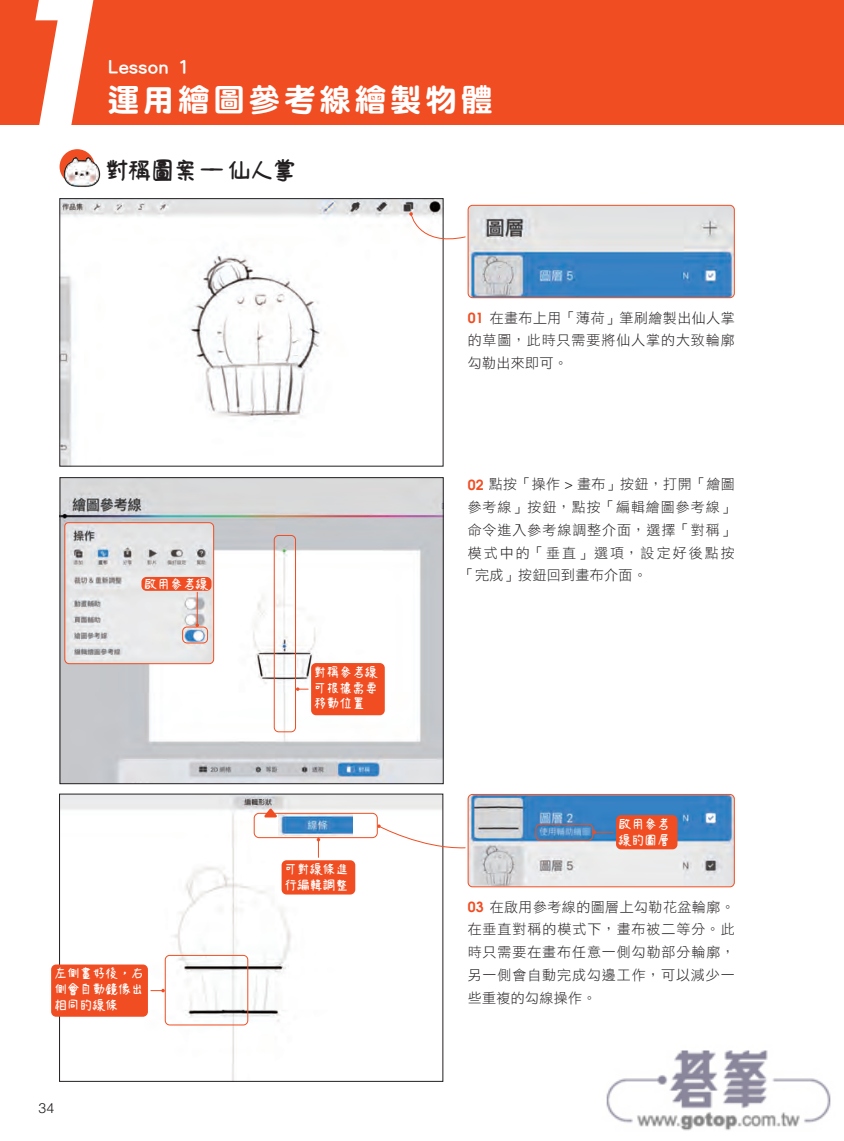
<style>
.page{position:relative;width:844px;height:1141px;background:#fff}
.page>*{position:absolute;margin:0;border:0;box-sizing:border-box;transform-origin:0 0}
.t1{font:italic 600 241.85px "Avant Garde";color:#fff}
.t2{font:31.5px "DF Yuan Std W9";letter-spacing:.12em;color:#fff}
.t3{font:700 22.75px "Jason Handwriting 1";color:#231f20}
.t4{font:17.5px "FZLANTY CUJW GB1 0";letter-spacing:.02em;color:#fff}
.t5{font:14px/22.8px "DF Hei Std W3";letter-spacing:.065em;color:#231f20;text-align:justify}
.t6{font:14px "DF Hei Std W3";letter-spacing:.025em;color:#231f20}
.t7{font:14px "DF Hei Std W3";letter-spacing:.145em;color:#231f20}
.t8{font:300 14px "Helvetica LT Std";color:#231f20}
.t9{font:600 13.12px/15.8px "Jason Handwriting 2";letter-spacing:-.025em;color:#fff;text-align:justify}
.s1{font-family:"Avant Garde";font-weight:600;color:#f04d22}
.s2{font-family:"Helvetica LT Std";font-weight:300}
</style>
<div class="page">
<div style="left:0;top:0;width:843px;height:124px;background:#f04d22"></div>
<img style="left:62px;top:201px;width:379px;height:263px">
<img style="left:62px;top:480px;width:379px;height:302px">
<img style="left:61px;top:796px;width:380px;height:283px">
<div style="left:60px;top:149px;width:35px;height:35px;background:#f04d22;border-radius:50%"></div>
<img style="left:63px;top:154px;width:38px;height:33px">
<img style="left:469px;top:205px;width:265px;height:93px">
<div style="left:467px;top:205px;width:267px;height:93px;border:1px solid #f04d22;border-radius:4px"></div>
<img style="left:469px;top:794px;width:265px;height:93px">
<div style="left:467px;top:794px;width:267px;height:93px;border:1px solid #f04d22;border-radius:4px"></div>
<svg style="left:409px;top:212px;width:57px;height:35px"></svg>
<svg style="left:296px;top:687px;width:12px;height:4px"></svg>
<svg style="left:151px;top:989px;width:14px;height:3px"></svg>
<svg style="left:593px;top:830px;width:20px;height:4px"></svg>
<div style="left:165px;top:955px;width:83px;height:70px;border:1px solid #f04d22;border-radius:4px"></div>
<div style="left:535px;top:824px;width:58px;height:17px;border:1px solid #f04d22;border-radius:4px"></div>
<div style="left:274px;top:535px;width:22px;height:197px;border:1px solid #f04d22;border-radius:4px"></div>
<svg style="left:64px;top:522px;width:150px;height:143px;background:#dcd7d7"></svg>
<svg style="left:316px;top:838px;width:4px;height:19px"></svg>
<div style="left:51px;top:964px;width:97px;height:53px;background:#f04d22;border-radius:5px"></div>
<svg style="left:264px;top:808px;width:13px;height:9px"></svg>
<img style="left:279px;top:815px;width:73px;height:21px">
<div style="left:254px;top:813px;width:123px;height:25px;border:1px solid #f04d22;border-radius:5px"></div>
<svg style="left:377px;top:824px;width:89px;height:25px"></svg>
<div style="left:311px;top:663px;width:73px;height:52px;background:#f04d22;border-radius:5px"></div>
<div style="left:281px;top:860px;width:74px;height:35px;background:#f04d22;border-radius:5px"></div>
<div style="left:616px;top:815px;width:61px;height:34px;background:#f04d22;border-radius:5px"></div>
<div style="left:141px;top:577px;width:70px;height:14px;background:#f04d22;border-radius:5px"></div>
<img style="left:606px;top:1050px;width:225px;height:81px">
<h1 class="t1" style="left:-24px;top:-81px;width:193px">1</h1>
<p class="t4" style="left:108px;top:58px;width:83px">Lesson 1</p>
<h2 class="t2" style="left:108px;top:82px;width:386px">運用繪圖參考線繪製物體</h2>
<h3 class="t3" style="left:105px;top:158px;width:192px">對稱圖案——仙人掌</h3>
<p class="t9" style="left:144px;top:576px;width:66px">啟用參考線</p>
<p class="t9" style="left:313px;top:664px;width:66px">對稱參考線可根據需要移動位置</p>
<p class="t9" style="left:284px;top:861px;width:66px">可對線條進行編輯調整</p>
<p class="t5" style="left:467px;top:306px;width:268px"><span class="s1">01</span> 在畫布上用「薄荷」筆刷繪製出仙人掌的草圖，此時只需要將仙人掌的大致輪廓勾勒出來即可。</p>
<p class="t6" style="left:467px;top:477px;width:268px"><span class="s1">02</span> 點按「操作 <span class="s2">&gt;</span> 畫布」按鈕，打開「繪圖</p>
<p class="t5" style="left:467px;top:496px;width:268px">參考線」按鈕，點按「編輯繪圖參考線」</p>
<p class="t5" style="left:467px;top:518px;width:268px">命令進入參考線調整介面，選擇「對稱」</p>
<p class="t7" style="left:467px;top:545px;width:268px">模式中的「垂直」選項，設定好後點按</p>
<p class="t6" style="left:460px;top:568px;width:188px">「完成」按鈕回到畫布介面。</p>
<p class="t9" style="left:618px;top:816px;width:53px">啟用參考線的圖層</p>
<p class="t9" style="left:54px;top:966px;width:91px">左側畫好後，右側會自動鏡像出相同的線條</p>
<p class="t8" style="left:38px;top:1100px;width:17px">34</p>
<p class="t5" style="left:467px;top:895px;width:268px"><span class="s1">03</span> 在啟用參考線的圖層上勾勒花盆輪廓。在垂直對稱的模式下，畫布被二等分。此時只需要在畫布任意一側勾勒部分輪廓，另一側會自動完成勾邊工作，可以減少一些重複的勾線操作。</p>
</div>
